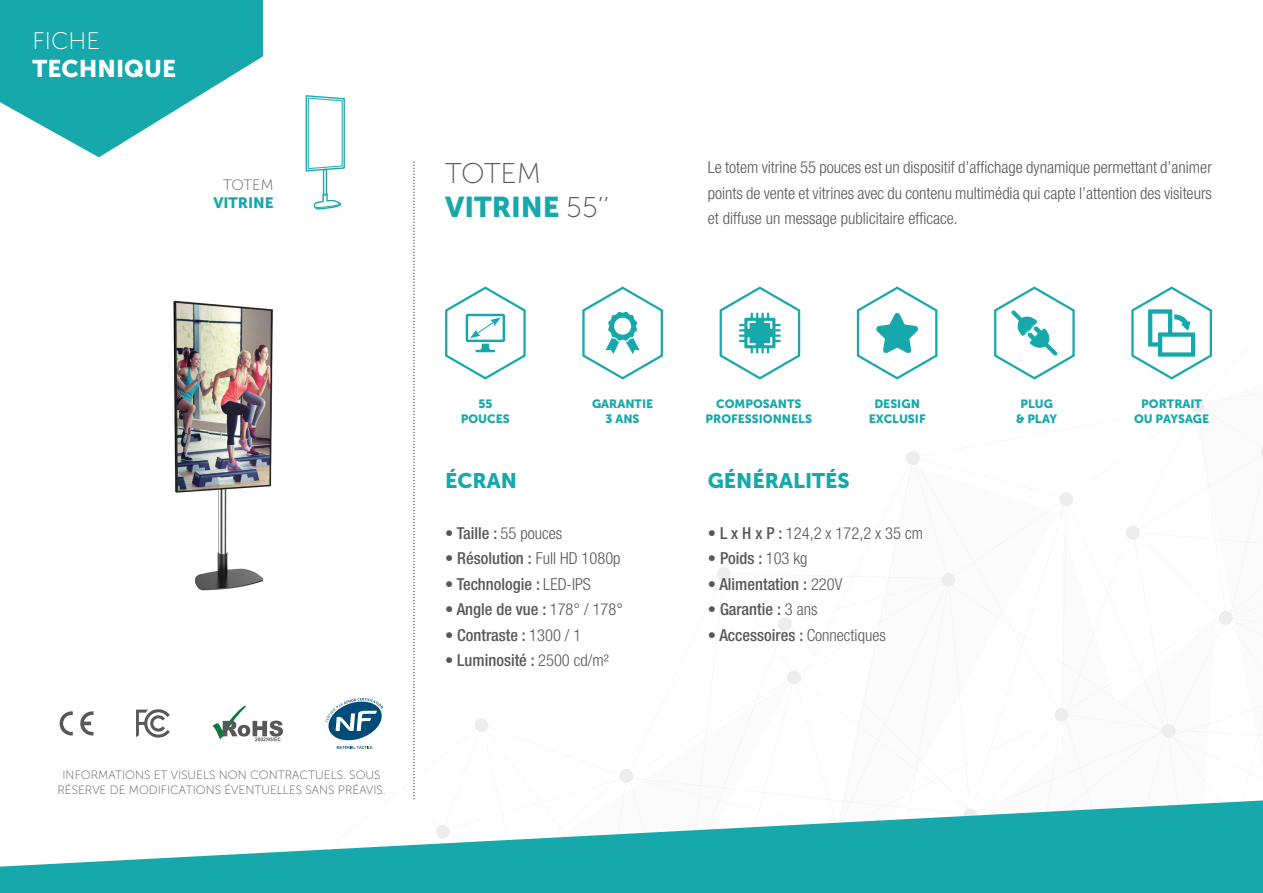
<style>
.page{position:relative;width:1263px;height:893px;background:#fff}
.page>*{position:absolute;margin:0;border:0;box-sizing:border-box;transform-origin:0 0}
.t1{font:28.5px "Museo Sans 900";color:#17a8ab}
.t2{font:28.5px "Museo Sans 100";letter-spacing:-.01em;color:#57585a}
.t3{font:24px "Museo Sans 900";color:#fff}
.t4{font:24px "Museo Sans 100";color:#fff}
.t5{font:21px "Museo Sans 900";color:#17a8ab}
.t6{font:300 condensed 16.5px/25.5px "Helvetica Neue LT Std";color:#57585a;text-align:justify}
.t7{font:500 condensed 16.5px "Helvetica Neue LT Std";color:#57585a}
.t8{font:15px "Museo Sans 900";color:#17a8ab}
.t9{font:15px "Museo Sans 100";letter-spacing:-.01em;color:#57585a}
.t10{font:12px/14.4px "Museo Sans 100";color:#57585a;text-align:center}
.t11{font:12px/14.4px "Museo Sans 900";color:#17a8ab;text-align:center}
.s1{font-family:"Museo Sans 100";color:#57585a}
.s2{font-weight:300}
.s3{font-weight:500}
</style>
<div class="page">
<svg style="left:475px;top:718px;width:13px;height:14px"></svg>
<svg style="left:619px;top:769px;width:14px;height:14px"></svg>
<svg style="left:787px;top:671px;width:14px;height:13px"></svg>
<svg style="left:778px;top:617px;width:14px;height:14px"></svg>
<svg style="left:717px;top:567px;width:14px;height:14px"></svg>
<svg style="left:413px;top:162px;width:2px;height:637px"></svg>
<svg style="left:60px;top:711px;width:13px;height:24px"></svg>
<svg style="left:80px;top:711px;width:14px;height:24px"></svg>
<svg style="left:136px;top:709px;width:34px;height:29px"></svg>
<svg style="left:212px;top:705px;width:71px;height:36px"></svg>
<svg style="left:325px;top:698px;width:59px;height:51px"></svg>
<svg style="left:305px;top:95px;width:40px;height:115px"></svg>
<svg style="left:0;top:799px;width:855px;height:94px;fill:#17a8ab"></svg>
<svg style="left:0;top:0;width:263px;height:157px"></svg>
<img style="left:173px;top:300px;width:100px;height:291px">
<svg style="left:719px;top:286px;width:82px;height:94px"></svg>
<svg style="left:445px;top:286px;width:81px;height:94px"></svg>
<svg style="left:582px;top:286px;width:81px;height:94px"></svg>
<svg style="left:855px;top:286px;width:408px;height:607px"></svg>
<h2 class="t4" style="left:33px;top:28px;width:69px">FICHE</h2>
<h2 class="t3" style="left:33px;top:55px;width:145px">TECHNIQUE</h2>
<p class="t9" style="left:223px;top:177px;width:52px">TOTEM</p>
<p class="t8" style="left:213px;top:195px;width:62px">VITRINE</p>
<h1 class="t2" style="left:445px;top:158px;width:97px">TOTEM</h1>
<h1 class="t1" style="left:445px;top:191px;width:165px">VITRINE <span class="s1">55’’</span></h1>
<p class="t6" style="left:708px;top:155px;width:506px">Le totem vitrine 55 pouces est un dispositif d’affichage dynamique permettant d’animer points de vente et vitrines avec du contenu multimédia qui capte l’attention des visiteurs et diffuse un message publicitaire efficace.</p>
<p class="t10" style="left:57px;top:768px;width:330px">INFORMATIONS ET VISUELS NON CONTRACTUELS. SOUS<br>RÉSERVE DE MODIFICATIONS ÉVENTUELLES SANS PRÉAVIS.</p>
<p class="t11" style="left:461px;top:397px;width:51px">55<br>POUCES</p>
<p class="t11" style="left:592px;top:397px;width:63px">GARANTIE<br>3 ANS</p>
<p class="t11" style="left:705px;top:397px;width:108px">COMPOSANTS<br>PROFESSIONNELS</p>
<p class="t11" style="left:869px;top:397px;width:58px">DESIGN<br>EXCLUSIF</p>
<p class="t11" style="left:1016px;top:397px;width:42px">PLUG &amp; PLAY</p>
<p class="t5" style="left:445px;top:468px;width:73px">ÉCRAN</p>
<p class="t7" style="left:445px;top:523px;width:119px">• Taille : <span class="s2">55 pouces</span></p>
<p class="t7" style="left:445px;top:549px;width:177px">• Résolution : <span class="s2">Full HD 1080p</span></p>
<p class="t7" style="left:445px;top:574px;width:147px">• Technologie : <span class="s2">LED-IPS</span></p>
<p class="t7" style="left:445px;top:600px;width:179px">• Angle de vue : <span class="s2">178° / 178°</span></p>
<p class="t7" style="left:445px;top:625px;width:138px">• Contraste : <span class="s2">1300 / 1</span></p>
<p class="t7" style="left:445px;top:650px;width:165px">• Luminosité : <span class="s2">2500 cd/m²</span></p>
<p class="t5" style="left:708px;top:468px;width:143px">GÉNÉRALITÉS</p>
<p class="t6" style="left:708px;top:520px;width:217px"><span class="s3">• L x H x P :</span> 124,2 x 172,2 x 35 cm</p>
<p class="t7" style="left:708px;top:549px;width:101px">• Poids : <span class="s2">103 kg</span></p>
<p class="t7" style="left:708px;top:574px;width:136px">• Alimentation : <span class="s2">220V</span></p>
<p class="t7" style="left:708px;top:600px;width:111px">• Garantie : <span class="s2">3 ans</span></p>
<p class="t7" style="left:708px;top:625px;width:179px">• Accessoires : <span class="s2">Connectiques</span></p>
<p class="t11" style="left:1134px;top:397px;width:77px">PORTRAIT<br>OU PAYSAGE</p>
</div>
